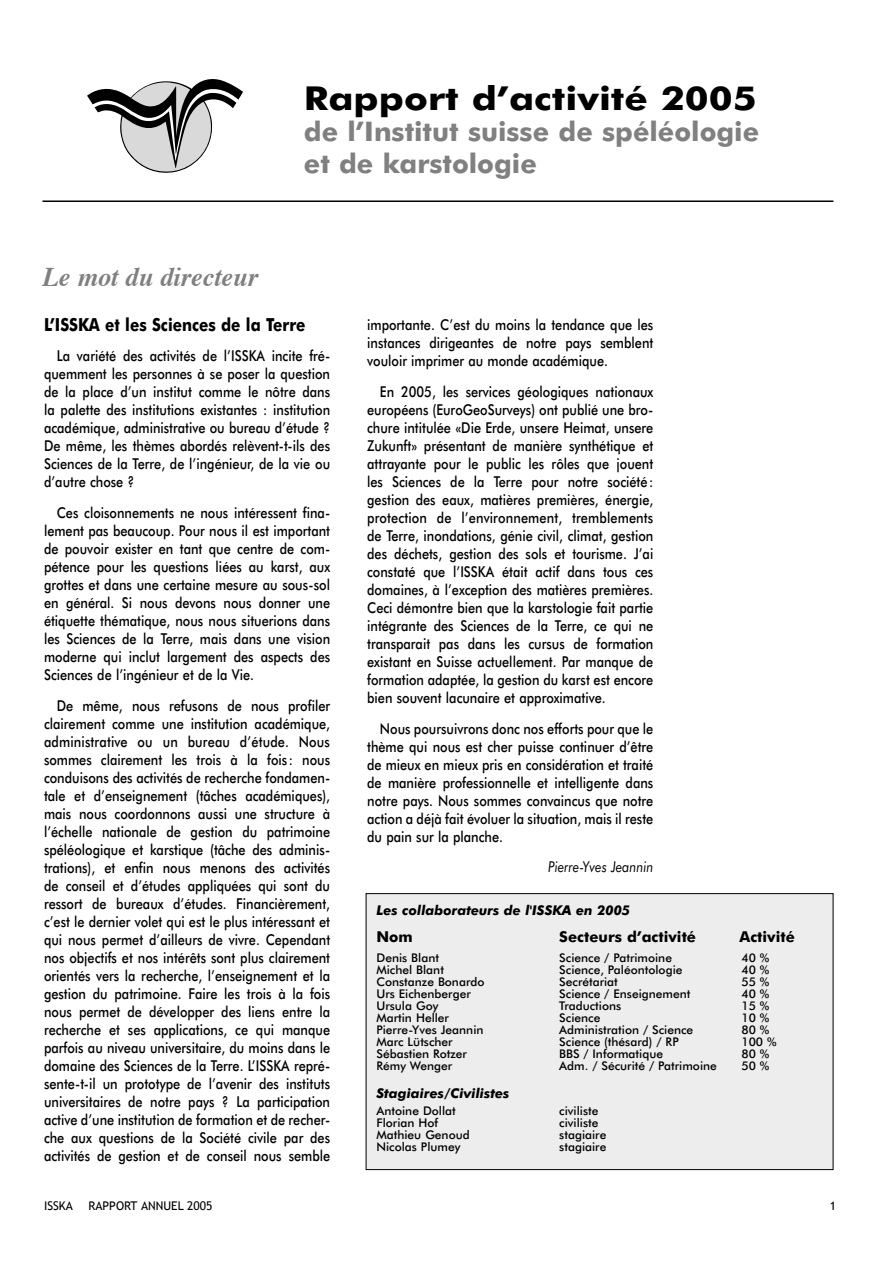
<style>
.page{position:relative;width:893px;height:1263px;background:#fff}
.page>*{position:absolute;margin:0;border:0;box-sizing:border-box;transform-origin:0 0}
.t1{font:700 33px "Futura BT";color:#000;scale:1.16 1}
.t2{font:700 27px/31.5px "Futura BT";color:#808080}
.t3{font:italic 700 27px "Times";color:#808080}
.t4{font:700 18px "Futura BT";color:#000;scale:.85 1}
.t5{font:500 15px/18px "Futura BT";color:#000;text-align:justify;scale:.85 1}
.t6{font:700 15px "Futura BT";color:#000}
.t7{font:italic 15px "Futura BT";color:#000;scale:.85 1}
.t8{font:italic 700 13.5px "Futura BT";color:#000}
.t9{font:500 12px "Futura BT";color:#000}
.t10{font:12px "Trebuchet MS";color:#000}
</style>
<div class="page">
<hr style="left:43px;top:200px;width:790px;height:2px;background:#000">
<div style="left:366px;top:894px;width:467px;height:275px;background:#ededed"></div>
<div style="left:366px;top:893px;width:467px;height:277px;border:1px solid #000"></div>
<svg style="left:87px;top:79px;width:156px;height:94px"></svg>
<h1 class="t1" style="left:304px;top:78px;width:392px">Rapport d’activité 2005</h1>
<h2 class="t2" style="left:304px;top:116px;width:457px">de l’Institut suisse de spéléologie et de karstologie</h2>
<h2 class="t3" style="left:43px;top:260px;width:217px">Le mot du directeur</h2>
<p class="t4" style="left:44px;top:313px;width:309px">L’ISSKA et les Sciences de la Terre</p>
<p class="t5" style="left:44px;top:347px;width:338px;text-indent:13px">La variété des activités de l’ISSKA incite fré&shy;quemment les personnes à se poser la question de la place d’un institut comme le nôtre dans la palette des institutions existantes : institution académique, administrative ou bureau d’étude ?<br>De même, les thèmes abordés relèvent-t-ils des Sciences de la Terre, de l’ingénieur, de la vie ou d’autre chose ?</p>
<p class="t5" style="left:44px;top:504px;width:338px;text-indent:13px">Ces cloisonnements ne nous intéressent fina&shy;lement pas beaucoup. Pour nous il est important de pouvoir exister en tant que centre de com&shy;pétence pour les questions liées au karst, aux grottes et dans une certaine mesure au sous-sol en général. Si nous devons nous donner une étiquette thématique, nous nous situerions dans les Sciences de la Terre, mais dans une vision moderne qui inclut largement des aspects des Sciences de l’ingénieur et de la Vie.</p>
<p class="t5" style="left:44px;top:696px;width:338px;text-indent:13px">De même, nous refusons de nous profiler clairement comme une institution académique, administrative ou un bureau d’étude. Nous sommes clairement les trois à la fois : nous conduisons des activités de recherche fondamen&shy;tale et d’enseignement (tâches académiques), mais nous coordonnons aussi une structure à l’échelle nationale de gestion du patrimoine spéléologique et karstique (tâche des adminis&shy;trations), et enfin nous menons des activités de conseil et d’études appliquées qui sont du ressort de bureaux d’études. Financièrement, c’est le dernier volet qui est le plus intéressant et qui nous permet d’ailleurs de vivre. Cependant nos objectifs et nos intérêts sont plus clairement orientés vers la recherche, l’enseignement et la gestion du patrimoine. Faire les trois à la fois nous permet de développer des liens entre la recherche et ses applications, ce qui manque parfois au niveau universitaire, du moins dans le domaine des Sciences de la Terre. L’ISSKA repré&shy;sente-t-il un prototype de l’avenir des instituts universitaires de notre pays ? La participation active d’une institution de formation et de recher&shy;che aux questions de la Société civile par des activités de gestion et de conseil nous semble</p>
<p class="t5" style="left:367px;top:316px;width:338px">importante. C’est du moins la tendance que les instances dirigeantes de notre pays semblent vouloir imprimer au monde académique.</p>
<p class="t5" style="left:367px;top:382px;width:338px;text-indent:13px">En 2005, les services géologiques nationaux européens (EuroGeoSurveys) ont publié une bro&shy;chure intitulée «Die Erde, unsere Heimat, unsere Zukunft» présentant de manière synthétique et attrayante pour le public les rôles que jouent les Sciences de la Terre pour notre société : gestion des eaux, matières premières, énergie, protection de l’environnement, tremblements de Terre, inondations, génie civil, climat, gestion des déchets, gestion des sols et tourisme. J’ai constaté que l’ISSKA était actif dans tous ces domaines, à l’exception des matières premières.<br>Ceci démontre bien que la karstologie fait partie intégrante des Sciences de la Terre, ce qui ne transparait pas dans les cursus de formation existant en Suisse actuellement. Par manque de formation adaptée, la gestion du karst est encore bien souvent lacunaire et approximative.</p>
<p class="t5" style="left:367px;top:719px;width:338px;text-indent:13px">Nous poursuivrons donc nos efforts pour que le thème qui nous est cher puisse continuer d’être de mieux en mieux pris en considération et traité de manière professionnelle et intelligente dans notre pays. Nous sommes convaincus que notre action a déjà fait évoluer la situation, mais il reste du pain sur la planche.</p>
<p class="t7" style="left:548px;top:858px;width:125px">Pierre-Yves Jeannin</p>
<p class="t8" style="left:376px;top:902px;width:255px">Les collaborateurs de l'ISSKA en 2005</p>
<p class="t6" style="left:376px;top:927px;width:38px">Nom</p>
<p class="t6" style="left:559px;top:927px;width:138px">Secteurs d’activité</p>
<p class="t6" style="left:739px;top:927px;width:57px">Activité</p>
<p class="t9" style="left:376px;top:950px;width:64px">Denis Blant</p>
<p class="t9" style="left:559px;top:950px;width:114px">Science / Patrimoine</p>
<p class="t9" style="left:741px;top:950px;width:29px">40 %</p>
<p class="t9" style="left:376px;top:962px;width:69px">Michel Blant</p>
<p class="t9" style="left:559px;top:962px;width:125px">Science, Paléontologie</p>
<p class="t9" style="left:741px;top:962px;width:29px">40 %</p>
<p class="t9" style="left:376px;top:974px;width:110px">Constanze Bonardo</p>
<p class="t9" style="left:559px;top:974px;width:60px">Secrétariat</p>
<p class="t9" style="left:741px;top:974px;width:29px">55 %</p>
<p class="t9" style="left:376px;top:986px;width:96px">Urs Eichenberger</p>
<p class="t9" style="left:559px;top:986px;width:133px">Science / Enseignement</p>
<p class="t9" style="left:741px;top:986px;width:29px">40 %</p>
<p class="t9" style="left:376px;top:998px;width:63px">Ursula Goy</p>
<p class="t9" style="left:559px;top:998px;width:63px">Traductions</p>
<p class="t9" style="left:741px;top:998px;width:29px">15 %</p>
<p class="t9" style="left:376px;top:1010px;width:74px">Martin Heller</p>
<p class="t9" style="left:559px;top:1010px;width:43px">Science</p>
<p class="t9" style="left:741px;top:1010px;width:29px">10 %</p>
<p class="t9" style="left:376px;top:1022px;width:109px">Pierre-Yves Jeannin</p>
<p class="t9" style="left:559px;top:1022px;width:136px">Administration / Science</p>
<p class="t9" style="left:741px;top:1022px;width:29px">80 %</p>
<p class="t9" style="left:376px;top:1034px;width:78px">Marc Lütscher</p>
<p class="t9" style="left:559px;top:1034px;width:121px">Science (thésard) / RP</p>
<p class="t9" style="left:741px;top:1034px;width:37px">100 %</p>
<p class="t9" style="left:376px;top:1046px;width:92px">Sébastien Rotzer</p>
<p class="t9" style="left:559px;top:1046px;width:105px">BBS / Informatique</p>
<p class="t9" style="left:741px;top:1046px;width:29px">80 %</p>
<p class="t9" style="left:376px;top:1058px;width:77px">Rémy Wenger</p>
<p class="t9" style="left:559px;top:1058px;width:159px">Adm. / Sécurité / Patrimoine</p>
<p class="t9" style="left:741px;top:1058px;width:29px">50 %</p>
<p class="t8" style="left:376px;top:1085px;width:134px">Stagiaires/Civilistes</p>
<p class="t9" style="left:376px;top:1103px;width:81px">Antoine Dollat</p>
<p class="t9" style="left:559px;top:1103px;width:41px">civiliste</p>
<p class="t9" style="left:376px;top:1115px;width:63px">Florian Hof</p>
<p class="t9" style="left:559px;top:1115px;width:41px">civiliste</p>
<p class="t9" style="left:376px;top:1127px;width:95px">Mathieu Genoud</p>
<p class="t9" style="left:559px;top:1127px;width:49px">stagiaire</p>
<p class="t9" style="left:376px;top:1139px;width:85px">Nicolas Plumey</p>
<p class="t9" style="left:559px;top:1139px;width:49px">stagiaire</p>
<p class="t10" style="left:44px;top:1198px;width:30px">ISSKA</p>
<p class="t10" style="left:89px;top:1198px;width:125px">RAPPORT ANNUEL 2005</p>
<p class="t10" style="left:830px;top:1199px;width:8px">1</p>
</div>
